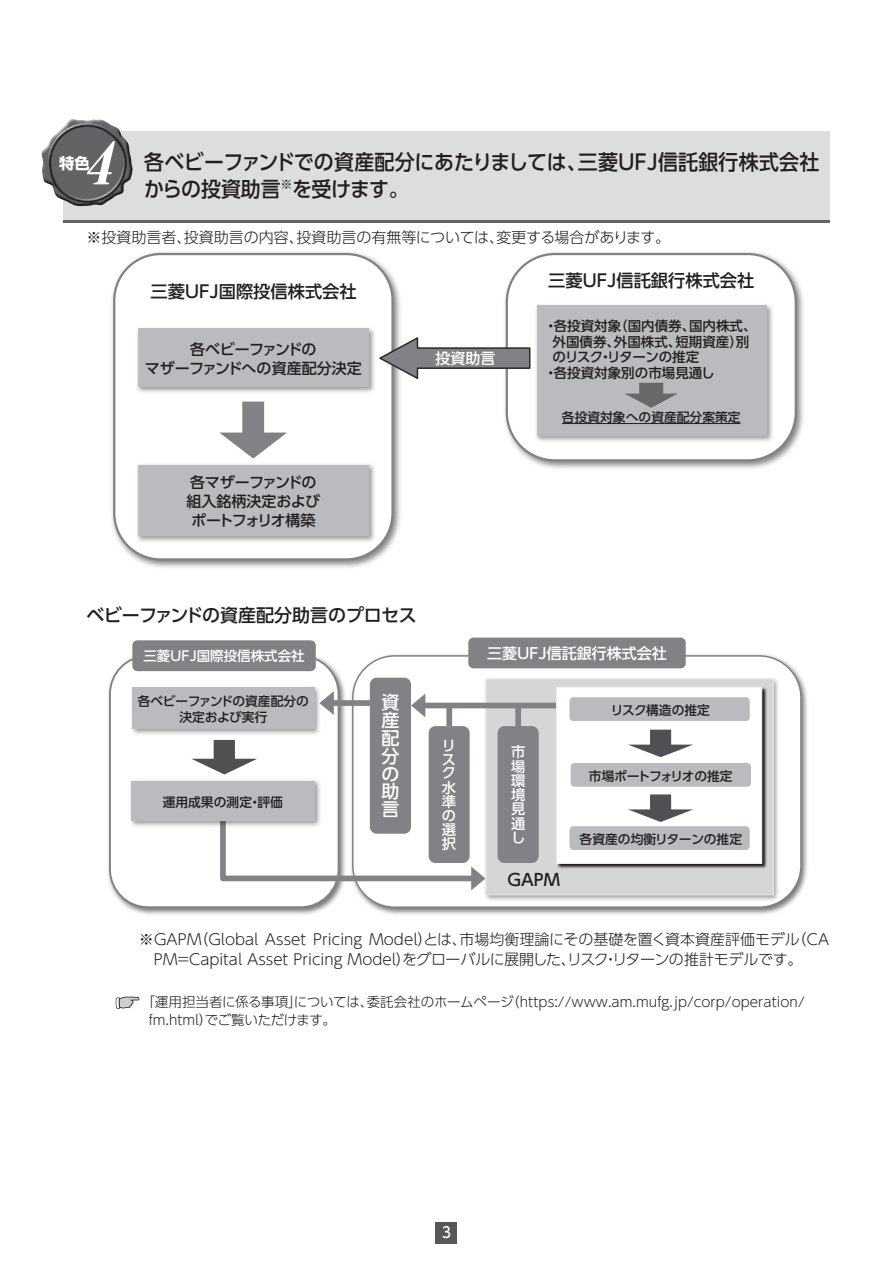
<style>
.page{position:relative;width:893px;height:1263px;background:#fff}
.page>*{position:absolute;margin:0;border:0;box-sizing:border-box;transform-origin:0 0}
.t1{font:italic 58.5px "Midashi Min Pr 5 MA31";color:#fff;scale:1.04 1}
.t2{font:500 21px/27px "UD Shin Go Pro";letter-spacing:-.01em;color:#231f20;scale:.95 1}
.t3{font:500 18px "UD Shin Go Pro";letter-spacing:-.015em;color:#231f20}
.t4{font:500 18px/17.9px "UD Shin Go Pro";color:#fff;text-align:justify}
.t5{font:500 17.25px "UD Shin Go Pro";color:#231f20}
.t6{font:500 16.5px "UD Shin Go Pro";color:#231f20}
.t7{font:700 15.3px "UD Shin Go Pro";color:#fff}
.t8{font:300 15px/19.5px "UD Shin Go Pro";color:#231f20}
.t9{font:500 15px/18.8px "UD Shin Go Pro";letter-spacing:-.03em;color:#231f20;text-align:center}
.t10{font:500 15px "UD Shin Go Pro";color:#fff}
.t11{font:500 15px "UD Shin Go Pro";color:#fff;scale:.9 1}
.t12{font:500 14.25px/14px "UD Shin Go Pro";color:#fff}
.t13{font:300 13.5px/18px "UD Shin Go Pro";letter-spacing:.005em;color:#231f20}
.t14{font:500 13.5px "UD Shin Go Pro";color:#231f20}
.t15{font:500 13.5px "UD Shin Go Pro";color:#fff}
.t16{font:500 13.5px "UD Shin Go Pro";letter-spacing:-.03em;color:#231f20}
.t17{font:500 12.75px/15.8px "UD Shin Go Pro";color:#231f20;text-align:center}
.t18{font:500 12.75px "UD Shin Go Pro";letter-spacing:-.02em;color:#231f20}
</style>
<div class="page">
<div style="left:436px;top:1222px;width:21px;height:21px;background:#57585a"></div>
<div style="left:63px;top:132px;width:766px;height:91px;background:#dcdddf"></div>
<hr style="left:63px;top:220px;width:766px;height:3px;background:#636366">
<img style="left:41px;top:119px;width:92px;height:88px">
<img style="left:505px;top:252px;width:299px;height:217px">
<div style="left:507px;top:254px;width:289px;height:206px;background:#fff;border-radius:48px"></div>
<div style="left:506px;top:253px;width:291px;height:208px;border:2px solid #808285;border-radius:48px"></div>
<img style="left:112px;top:252px;width:289px;height:316px">
<div style="left:114px;top:254px;width:279px;height:305px;background:#fff;border-radius:46px"></div>
<div style="left:113px;top:253px;width:281px;height:307px;border:2px solid #808285;border-radius:46px"></div>
<svg style="left:219px;top:402px;width:68px;height:57px"></svg>
<svg style="left:379px;top:336px;width:152px;height:45px"></svg>
<img style="left:536px;top:305px;width:237px;height:137px">
<div style="left:537px;top:306px;width:230px;height:130px;background:#babbbe"></div>
<svg style="left:625px;top:383px;width:53px;height:25px"></svg>
<img style="left:137px;top:328px;width:238px;height:65px">
<div style="left:138px;top:329px;width:231px;height:58px;background:#babbbe"></div>
<img style="left:137px;top:464px;width:238px;height:78px">
<div style="left:138px;top:465px;width:231px;height:70px;background:#babbbe"></div>
<hr style="left:562px;top:423px;width:179px;height:1px;background:#231f20">
<img style="left:108px;top:654px;width:700px;height:261px">
<div style="left:353px;top:656px;width:448px;height:251px;background:#fff;border-radius:42px"></div>
<div style="left:352px;top:655px;width:450px;height:253px;border:2px solid #808285;border-radius:42px"></div>
<img style="left:482px;top:678px;width:300px;height:226px">
<div style="left:486px;top:679px;width:287px;height:216px;background:#d5d6d8"></div>
<div style="left:110px;top:656px;width:229px;height:251px;background:#fff;border-radius:38px"></div>
<div style="left:109px;top:655px;width:230px;height:253px;border:2px solid #808285;border-radius:38px"></div>
<div style="left:132px;top:640px;width:184px;height:31px;background:#808285;border-radius:5px"></div>
<div style="left:468px;top:638px;width:218px;height:30px;background:#808285;border-radius:5px"></div>
<svg style="left:191px;top:740px;width:66px;height:34px"></svg>
<div style="left:370px;top:678px;width:41px;height:156px;background:#808285;border-radius:7px"></div>
<div style="left:429px;top:726px;width:41px;height:137px;background:#808285;border-radius:7px"></div>
<div style="left:498px;top:726px;width:41px;height:137px;background:#808285;border-radius:7px"></div>
<svg style="left:220px;top:815px;width:265px;height:75px"></svg>
<div style="left:423px;top:703px;width:133px;height:5px;background:#808285"></div>
<svg style="left:411px;top:694px;width:14px;height:23px"></svg>
<div style="left:331px;top:700px;width:39px;height:6px;background:#808285"></div>
<svg style="left:323px;top:691px;width:11px;height:24px"></svg>
<div style="left:446px;top:703px;width:6px;height:23px;background:#808285"></div>
<div style="left:515px;top:707px;width:6px;height:23px;background:#808285"></div>
<img style="left:132px;top:687px;width:191px;height:48px">
<div style="left:132px;top:687px;width:183px;height:41px;background:#babbbe"></div>
<img style="left:131px;top:780px;width:192px;height:49px">
<div style="left:131px;top:781px;width:183px;height:40px;background:#babbbe"></div>
<img style="left:555px;top:687px;width:212px;height:182px">
<div style="left:557px;top:687px;width:205px;height:176px;background:#fff"></div>
<div style="left:556px;top:687px;width:206px;height:176px;border:1px solid #e6e7e9"></div>
<svg style="left:628px;top:730px;width:65px;height:27px"></svg>
<svg style="left:628px;top:794px;width:65px;height:28px"></svg>
<div style="left:569px;top:697px;width:181px;height:24px;background:#babbbe;border-radius:4px"></div>
<div style="left:571px;top:763px;width:180px;height:24px;background:#babbbe;border-radius:4px"></div>
<div style="left:569px;top:826px;width:181px;height:24px;background:#babbbe;border-radius:4px"></div>
<svg style="left:115px;top:996px;width:25px;height:13px"></svg>
<h1 class="t1" style="left:82px;top:117px;width:49px">4</h1>
<h2 class="t2" style="left:144px;top:148px;width:712px">各ベビーファンドでの資産配分にあたりましては、三菱ＵＦＪ信託銀行株式会社からの投資助言<sup>※</sup>を受けます。</h2>
<p class="t8" style="left:86px;top:227px;width:585px">※投資助言者、投資助言の内容、投資助言の有無等については、変更する場合があります。</p>
<p class="t7" style="left:59px;top:151px;width:32px">特色</p>
<p class="t5" style="left:150px;top:277px;width:208px">三菱ＵＦＪ国際投信株式会社</p>
<p class="t9" style="left:145px;top:339px;width:218px">各ベビーファンドの<br>マザーファンドへの資産配分決定</p>
<p class="t10" style="left:436px;top:346px;width:61px">投資助言</p>
<p class="t9" style="left:187px;top:473px;width:135px">各マザーファンドの組入銘柄決定およびポートフォリオ構築</p>
<p class="t3" style="left:87px;top:600px;width:332px">ベビーファンドの資産配分助言のプロセス</p>
<p class="t5" style="left:548px;top:266px;width:208px">三菱ＵＦＪ信託銀行株式会社</p>
<p class="t14" style="left:544px;top:315px;width:214px">・各投資対象（国内債券、国内株式、</p>
<p class="t14" style="left:553px;top:331px;width:198px">外国債券、外国株式、短期資産）別</p>
<p class="t16" style="left:553px;top:346px;width:148px">のリスク・リターンの推定</p>
<p class="t14" style="left:544px;top:362px;width:172px">・各投資対象別の市場見通し</p>
<p class="t17" style="left:562px;top:409px;width:180px">各投資対象への資産配分案策定</p>
<p class="t15" style="left:143px;top:645px;width:163px">三菱ＵＦＪ国際投信株式会社</p>
<p class="t10" style="left:487px;top:641px;width:181px">三菱ＵＦＪ信託銀行株式会社</p>
<p class="t17" style="left:138px;top:693px;width:173px">各ベビーファンドの資産配分の決定および実行</p>
<p class="t17" style="left:163px;top:793px;width:122px">運用成果の測定・評価</p>
<p class="t4" style="left:381px;top:693px;width:19px">資産配分の助言</p>
<p class="t12" style="left:442px;top:738px;width:16px">リスク水準の選択</p>
<p class="t12" style="left:511px;top:744px;width:15px;text-align:justify">市場環境見通し</p>
<p class="t6" style="left:507px;top:866px;width:54px">GAPM</p>
<p class="t17" style="left:611px;top:702px;width:101px">リスク構造の推定</p>
<p class="t18" style="left:589px;top:765px;width:145px">市場ポートフォリオの推定</p>
<p class="t17" style="left:580px;top:831px;width:164px">各資産の均衡リターンの推定</p>
<p class="t8" style="left:151px;top:929px;width:681px;text-indent:-12px">※ＧＡＰＭ（Global Asset Pricing Model）とは、市場均衡理論にその基礎を置く資本資産評価モデル（ＣＡ<br>ＰＭ＝Capital Asset Pricing Model）をグローバルに展開した、リスク・リターンの推計モデルです。</p>
<p class="t13" style="left:149px;top:992px;width:657px;text-indent:-7px">「運用担当者に係る事項」については、委託会社のホームページ（https://www.am.mufg.jp/corp/operation/ fm.html）でご覧いただけます。</p>
<p class="t11" style="left:442px;top:1220px;width:11px">3</p>
</div>
